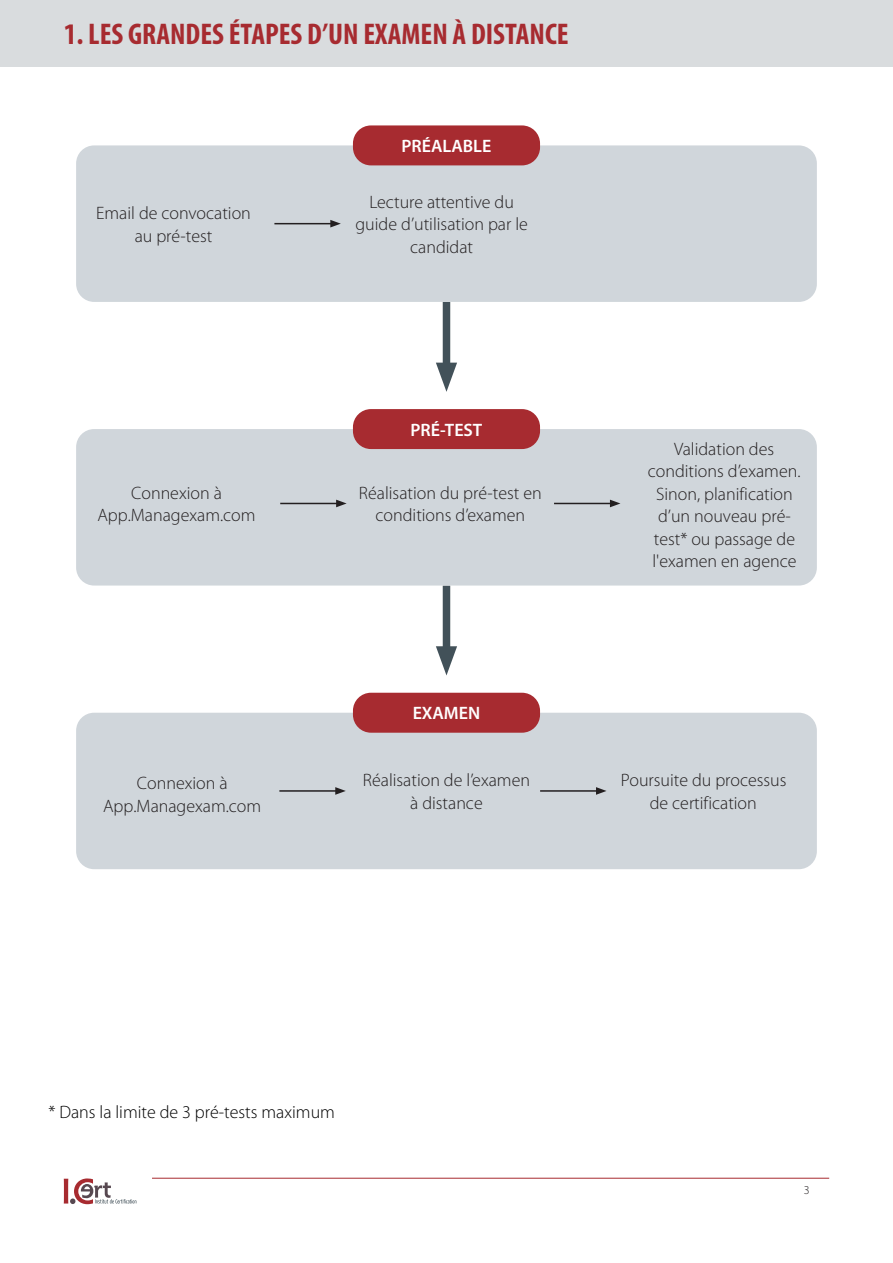
<style>
.page{position:relative;width:893px;height:1263px;background:#fff}
.page>*{position:absolute;margin:0;border:0;box-sizing:border-box;transform-origin:0 0}
.Titre_paragraphe{font:700 condensed 30px "Myriad Pro";color:#a72b30}
.t1{font:300 18px/22.5px "Myriad Pro";color:#231f20;text-align:center}
.t2{font:300 18px "Myriad Pro";color:#000}
.t3{font:600 18px "Myriad Pro";color:#fff}
.Paragraphe{font:300 12px "Myriad Pro";color:#231f20}
</style>
<div class="page">
<svg style="left:64px;top:1178px;width:72px;height:26px"></svg>
<hr style="left:152px;top:1178px;width:677px;height:1px;background:#a72b30">
<div style="left:0;top:0;width:893px;height:66px;background:#d9dcde"></div>
<div style="left:443px;top:302px;width:7px;height:73px;background:#425159"></div>
<svg style="left:436px;top:363px;width:21px;height:29px"></svg>
<div style="left:443px;top:585px;width:7px;height:73px;background:#425159"></div>
<svg style="left:436px;top:646px;width:21px;height:29px"></svg>
<div style="left:76px;top:145px;width:741px;height:157px;background:#d0d6db;border-radius:18px"></div>
<div style="left:353px;top:125px;width:187px;height:40px;background:#a72b30;border-radius:18px"></div>
<hr style="left:274px;top:223px;width:59px;height:1px;background:#231f20">
<svg style="left:330px;top:220px;width:11px;height:7px"></svg>
<div style="left:76px;top:429px;width:741px;height:156px;background:#d0d6db;border-radius:18px"></div>
<div style="left:353px;top:409px;width:187px;height:40px;background:#a72b30;border-radius:18px"></div>
<hr style="left:280px;top:503px;width:58px;height:1px;background:#231f20">
<svg style="left:336px;top:500px;width:11px;height:7px"></svg>
<hr style="left:554px;top:503px;width:58px;height:1px;background:#231f20">
<svg style="left:610px;top:500px;width:10px;height:7px"></svg>
<div style="left:76px;top:713px;width:741px;height:156px;background:#d0d6db;border-radius:18px"></div>
<div style="left:353px;top:693px;width:187px;height:40px;background:#a72b30;border-radius:18px"></div>
<hr style="left:279px;top:790px;width:59px;height:2px;background:#231f20">
<svg style="left:335px;top:787px;width:11px;height:8px"></svg>
<hr style="left:540px;top:790px;width:58px;height:2px;background:#231f20">
<svg style="left:596px;top:787px;width:10px;height:8px"></svg>
<p class="Titre_paragraphe" style="left:64px;top:16px;width:506px">1. LES GRANDES ÉTAPES D’UN EXAMEN À DISTANCE</p>
<p class="t3" style="left:401px;top:136px;width:91px">PRÉALABLE</p>
<p class="t1" style="left:96px;top:202px;width:156px">Email de convocation au pré-test</p>
<p class="t1" style="left:355px;top:191px;width:174px">Lecture attentive du guide d’utilisation par le candidat</p>
<p class="t3" style="left:411px;top:420px;width:73px">PRÉ-TEST</p>
<p class="t1" style="left:97px;top:482px;width:160px">Connexion à<br>App.Managexam.com</p>
<p class="t1" style="left:359px;top:482px;width:184px">Réalisation du pré-test en conditions d’examen</p>
<p class="t3" style="left:413px;top:703px;width:69px">EXAMEN</p>
<p class="t1" style="left:648px;top:438px;width:154px">Validation des conditions d’examen.<br>Sinon, planification d’un nouveau pré&shy;test* ou passage de l'examen en agence</p>
<p class="t1" style="left:103px;top:772px;width:160px">Connexion à<br>App.Managexam.com</p>
<p class="t1" style="left:363px;top:769px;width:169px">Réalisation de l’examen à distance</p>
<p class="t1" style="left:621px;top:769px;width:167px">Poursuite du processus de certification</p>
<p class="t2" style="left:48px;top:1102px;width:288px">* Dans la limite de 3 pré-tests maximum</p>
<p class="Paragraphe" style="left:804px;top:1183px;width:7px">3</p>
</div>
